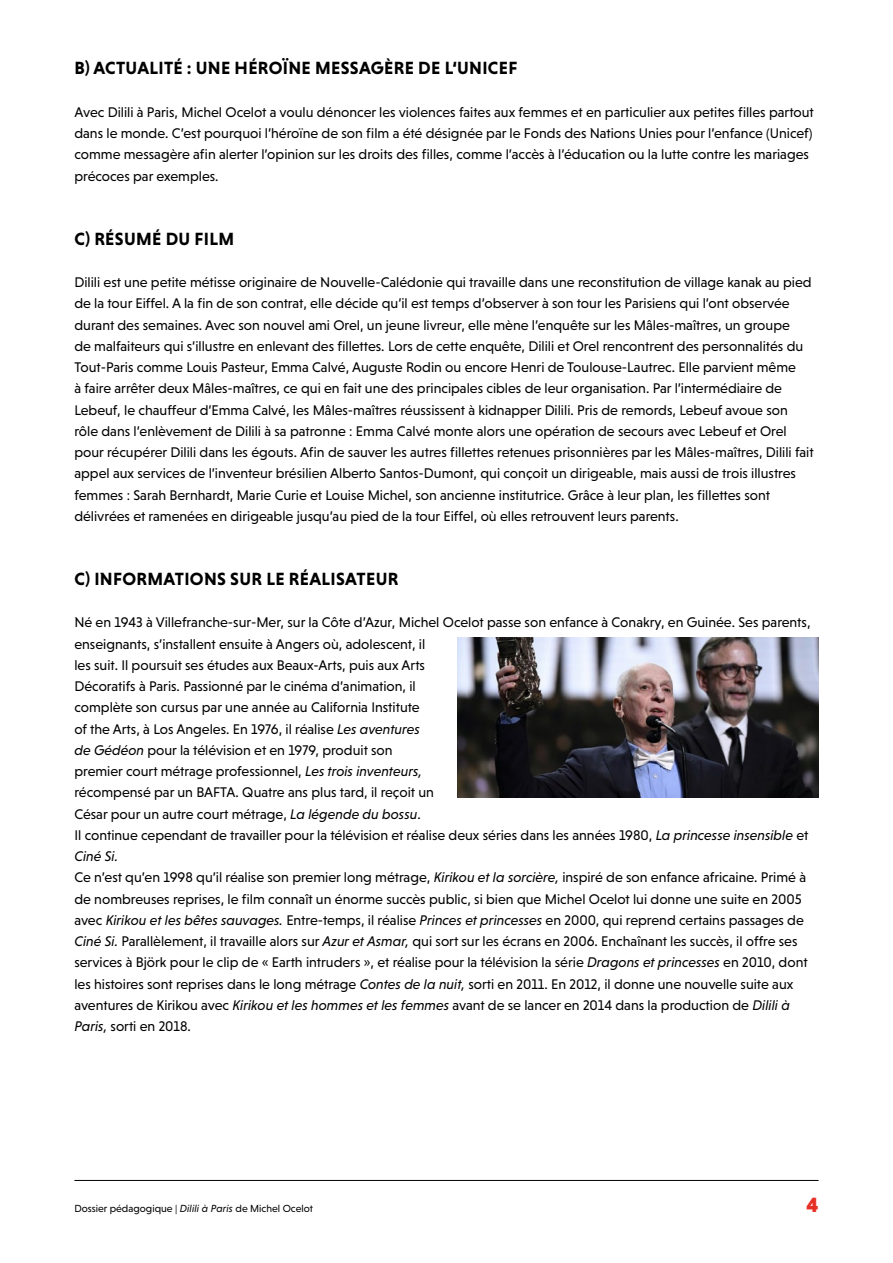
<style>
.page{position:relative;width:893px;height:1263px;background:#fff}
.page>*{position:absolute;margin:0;border:0;box-sizing:border-box;transform-origin:0 0}
.t1{font:900 21px "Niveau Grotesk";color:#e73025}
.t2{font:700 18px "Niveau Grotesk";letter-spacing:.015em;color:#000}
.t3{font:14.25px/21.3px "Niveau Grotesk";color:#000}
.t4{font:10.5px "Niveau Grotesk";color:#000}
.s1{font-style:italic}
</style>
<div class="page">
<hr style="left:74px;top:1180px;width:745px;height:1px;background:#000">
<img style="left:457px;top:638px;width:362px;height:159px">
<p class="t2" style="left:75px;top:58px;width:444px">B) ACTUALITÉ : UNE HÉROÏNE MESSAGÈRE DE L‘UNICEF</p>
<p class="t3" style="left:74px;top:101px;width:741px">Avec Dilili à Paris, Michel Ocelot a voulu dénoncer les violences faites aux femmes et en particulier aux petites filles partout dans le monde. C’est pourquoi l’héroïne de son film a été désignée par le Fonds des Nations Unies pour l’enfance (Unicef) comme messagère afin alerter l’opinion sur les droits des filles, comme l’accès à l’éducation ou la lutte contre les mariages précoces par exemples.</p>
<p class="t2" style="left:75px;top:228px;width:161px">C) RÉSUMÉ DU FILM</p>
<p class="t3" style="left:74px;top:271px;width:741px">Dilili est une petite métisse originaire de Nouvelle-Calédonie qui travaille dans une reconstitution de village kanak au pied de la tour Eiffel. A la fin de son contrat, elle décide qu’il est temps d’observer à son tour les Parisiens qui l’ont observée durant des semaines. Avec son nouvel ami Orel, un jeune livreur, elle mène l’enquête sur les Mâles-maîtres, un groupe<br>de malfaiteurs qui s’illustre en enlevant des fillettes. Lors de cette enquête, Dilili et Orel rencontrent des personnalités du Tout-Paris comme Louis Pasteur, Emma Calvé, Auguste Rodin ou encore Henri de Toulouse-Lautrec. Elle parvient même<br>à faire arrêter deux Mâles-maîtres, ce qui en fait une des principales cibles de leur organisation. Par l’intermédiaire de Lebeuf, le chauffeur d’Emma Calvé, les Mâles-maîtres réussissent à kidnapper Dilili. Pris de remords, Lebeuf avoue son rôle dans l’enlèvement de Dilili à sa patronne : Emma Calvé monte alors une opération de secours avec Lebeuf et Orel pour récupérer Dilili dans les égouts. Afin de sauver les autres fillettes retenues prisonnières par les Mâles-maîtres, Dilili fait appel aux services de l’inventeur brésilien Alberto Santos-Dumont, qui conçoit un dirigeable, mais aussi de trois illustres femmes : Sarah Bernhardt, Marie Curie et Louise Michel, son ancienne institutrice. Grâce à leur plan, les fillettes sont délivrées et ramenées en dirigeable jusqu’au pied de la tour Eiffel, où elles retrouvent leurs parents.</p>
<p class="t2" style="left:75px;top:568px;width:325px">C) INFORMATIONS SUR LE RÉALISATEUR</p>
<p class="t3" style="left:74px;top:612px;width:738px">Né en 1943 à Villefranche-sur-Mer, sur la Côte d’Azur, Michel Ocelot passe son enfance à Conakry, en Guinée. Ses parents, enseignants, s’installent ensuite à Angers où, adolescent, il<br>les suit. Il poursuit ses études aux Beaux-Arts, puis aux Arts<br>Décoratifs à Paris. Passionné par le cinéma d’animation, il<br>complète son cursus par une année au California Institute<br>of the Arts, à Los Angeles. En 1976, il réalise <span class="s1">Les aventures<br>de Gédéon</span> pour la télévision et en 1979, produit son<br>premier court métrage professionnel, <span class="s1">Les trois inventeurs,<br></span>récompensé par un BAFTA. Quatre ans plus tard, il reçoit un<br>César pour un autre court métrage, <span class="s1">La légende du bossu</span>.<br>Il continue cependant de travailler pour la télévision et réalise deux séries dans les années 1980, <span class="s1">La princesse insensible</span> et <span class="s1">Ciné Si.<br></span>Ce n’est qu’en 1998 qu’il réalise son premier long métrage, <span class="s1">Kirikou et la sorcière,</span> inspiré de son enfance africaine. Primé à de nombreuses reprises, le film connaît un énorme succès public, si bien que Michel Ocelot lui donne une suite en 2005 avec <span class="s1">Kirikou et les bêtes sauvages.</span> Entre-temps, il réalise <span class="s1">Princes et princesses</span> en 2000, qui reprend certains passages de <span class="s1">Ciné Si.</span> Parallèlement, il travaille alors sur <span class="s1">Azur et Asmar,</span> qui sort sur les écrans en 2006. Enchaînant les succès, il offre ses services à Björk pour le clip de « Earth intruders », et réalise pour la télévision la série <span class="s1">Dragons et princesses</span> en 2010, dont les histoires sont reprises dans le long métrage <span class="s1">Contes de la nuit,</span> sorti en 2011. En 2012, il donne une nouvelle suite aux aventures de Kirikou avec <span class="s1">Kirikou et les hommes et les femmes</span> avant de se lancer en 2014 dans la production de <span class="s1">Dilili à Paris,</span> sorti en 2018.</p>
<p class="t4" style="left:74px;top:1202px;width:240px">Dossier pédagogique | <span class="s1">Dilili à Paris</span> de Michel Ocelot</p>
<h1 class="t1" style="left:806px;top:1192px;width:14px">4</h1>
</div>
